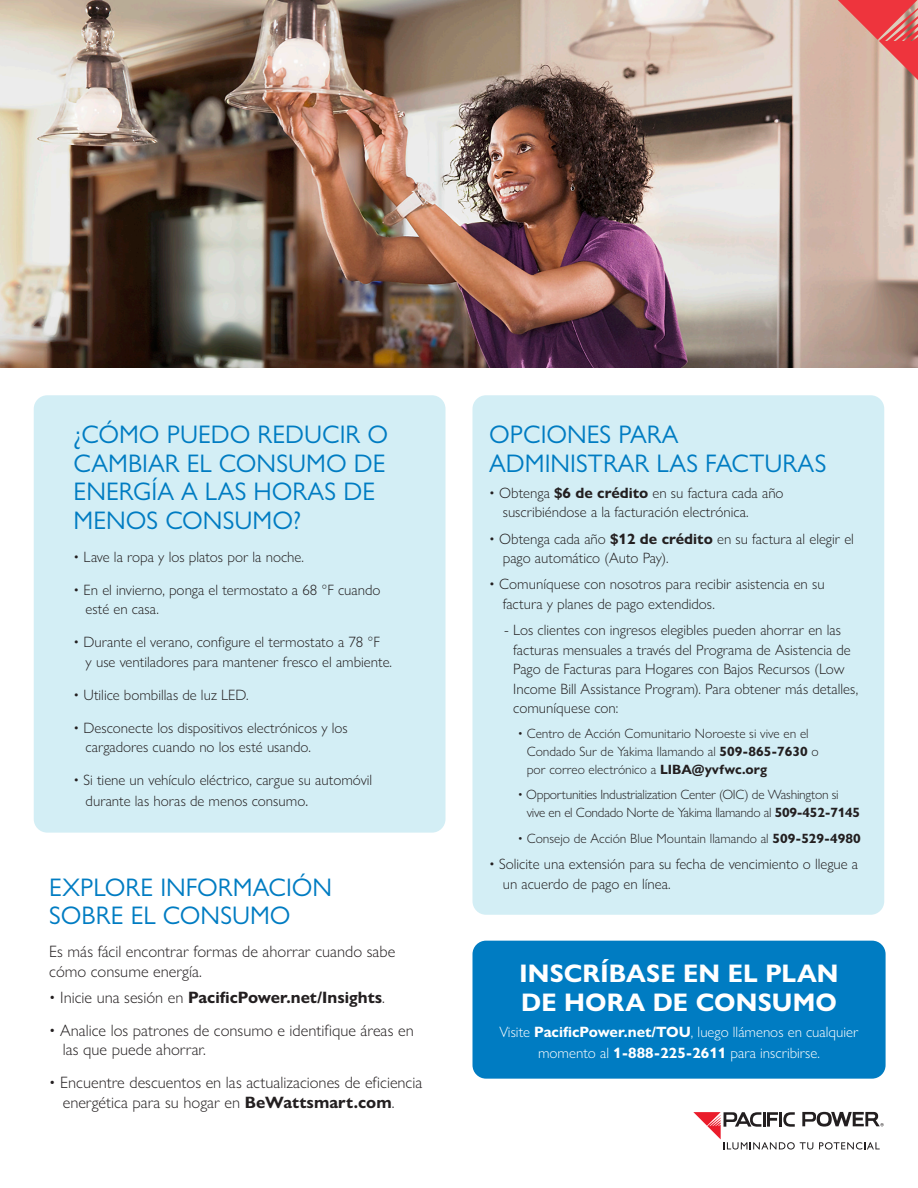
<style>
.page{position:relative;width:918px;height:1188px;background:#fff}
.page>*{position:absolute;margin:0;border:0;box-sizing:border-box;transform-origin:0 0}
.Subhead{font:25.5px/28.5px "Gill Sans Nova";color:#007cc2}
.Subhead-2{font:700 25.5px/28.5px "Gill Sans Nova";letter-spacing:.005em;color:#fff}
.t1{font:300 16.5px/19.5px "Gill Sans Nova";color:#231f20}
.t2{font:700 16.5px "Gill Sans Nova";color:#231f20}
.Subhead-3{font:300 15px/19.5px "Gill Sans Nova";color:#231f20}
.t3{font:300 15px/21px "Gill Sans Nova";color:#fff;text-align:center}
.Subhead-4{font:300 13.5px/18px "Gill Sans Nova";color:#231f20}
.Subhead-5{font:300 13.5px/18px "Gill Sans Nova";letter-spacing:-.02em;color:#231f20}
.s1{font-size:16.5px}
.s2{font-weight:300}
.s3{font-weight:700}
</style>
<div class="page">
<img style="left:0;top:0;width:918px;height:367px">
<svg style="left:828px;top:0;width:90px;height:81px;background:#dd857e"></svg>
<div style="left:34px;top:395px;width:412px;height:438px;background:#d3eef5;border-radius:14px"></div>
<div style="left:472px;top:395px;width:412px;height:520px;background:#d3eef5;border-radius:14px"></div>
<div style="left:472px;top:941px;width:414px;height:138px;background:#007cc2;border-radius:14px"></div>
<svg style="left:693px;top:1112px;width:191px;height:38px"></svg>
<p class="Subhead" style="left:74px;top:420px;width:316px">¿CÓMO PUEDO REDUCIR O<br>CAMBIAR EL CONSUMO DE<br>ENERGÍA A LAS HORAS DE<br>MENOS CONSUMO?</p>
<p class="Subhead-3" style="left:74px;top:547px;width:232px">• Lave la ropa y los platos por la noche.</p>
<p class="Subhead-3" style="left:86px;top:580px;width:297px;text-indent:-12px">• En el invierno, ponga el termostato a 68 °F cuando esté en casa.</p>
<p class="Subhead-3" style="left:86px;top:632px;width:308px;text-indent:-12px">• Durante el verano, configure el termostato a 78 °F<br>y use ventiladores para mantener fresco el ambiente.</p>
<p class="Subhead-3" style="left:74px;top:685px;width:177px">• Utilice bombillas de luz LED.</p>
<p class="Subhead-3" style="left:86px;top:718px;width:264px;text-indent:-12px">• Desconecte los dispositivos electrónicos y los cargadores cuando no los esté usando.</p>
<p class="Subhead-3" style="left:86px;top:769px;width:288px;line-height:21px;text-indent:-12px">• Si tiene un vehículo eléctrico, cargue su automóvil durante las horas de menos consumo<span class="s1">.</span></p>
<p class="Subhead" style="left:49px;top:872px;width:285px">EXPLORE INFORMACIÓN<br>SOBRE EL CONSUMO</p>
<p class="t1" style="left:49px;top:942px;width:348px">Es más fácil encontrar formas de ahorrar cuando sabe cómo consume energía.</p>
<p class="t2" style="left:49px;top:987px;width:337px"><span class="s2">• Inicie una sesión en</span> PacificPower.net/Insights<span class="s2">.</span></p>
<p class="t1" style="left:63px;top:1020px;width:353px;text-indent:-14px">• Analice los patrones de consumo e identifique áreas en las que puede ahorrar.</p>
<p class="t1" style="left:63px;top:1073px;width:361px;text-indent:-14px">• Encuentre descuentos en las actualizaciones de eficiencia energética para su hogar en <span class="s3">BeWattsmart.com</span>.</p>
<p class="Subhead" style="left:489px;top:420px;width:339px">OPCIONES PARA<br>ADMINISTRAR LAS FACTURAS</p>
<p class="Subhead-3" style="left:503px;top:483px;width:282px;text-indent:-14px">• Obtenga <span class="s3">$6 de crédito</span> en su factura cada año suscribiéndose a la facturación electrónica.</p>
<p class="Subhead-3" style="left:503px;top:529px;width:353px;text-indent:-14px">• Obtenga cada año <span class="s3">$12 de crédito</span> en su factura al elegir el pago automático (Auto Pay).</p>
<p class="Subhead-3" style="left:503px;top:574px;width:323px;text-indent:-14px">• Comuníquese con nosotros para recibir asistencia en su factura y planes de pago extendidos.</p>
<p class="Subhead-3" style="left:513px;top:620px;width:346px;text-indent:-9px">- Los clientes con ingresos elegibles pueden ahorrar en las facturas mensuales a través del Programa de Asistencia de Pago de Facturas para Hogares con Bajos Recursos (Low Income Bill Assistance Program). Para obtener más detalles, comuníquese con:</p>
<p class="Subhead-4" style="left:527px;top:724px;width:294px;text-indent:-9px">• Centro de Acción Comunitario Noroeste si vive en el<br>Condado Sur de Yakima llamando al <span class="s3">509-865-7630</span> o por correo electrónico a <span class="s3">LIBA@yvfwc.org</span></p>
<p class="Subhead-5" style="left:527px;top:785px;width:335px;text-indent:-9px">• Opportunities Industrialization Center (OIC) de Washington si vive en el Condado Norte de Yakima llamando al <span class="s3">509-452-7145</span></p>
<p class="Subhead-4" style="left:518px;top:829px;width:345px">• Consejo de Acción Blue Mountain llamando al <span class="s3">509-529-4980</span></p>
<p class="Subhead-3" style="left:503px;top:854px;width:357px;text-indent:-14px">• Solicite una extensión para su fecha de vencimiento o llegue a un acuerdo de pago en línea.</p>
<p class="Subhead-2" style="left:519px;top:959px;width:321px">INSCRÍBASE EN EL PLAN<br>DE HORA DE CONSUMO</p>
<p class="t3" style="left:500px;top:1021px;width:360px">Visite <span class="s3">PacificPower.net/TOU</span>, luego llámenos en cualquier momento al <span class="s3">1-888-225-2611</span> para inscribirse.</p>
</div>
